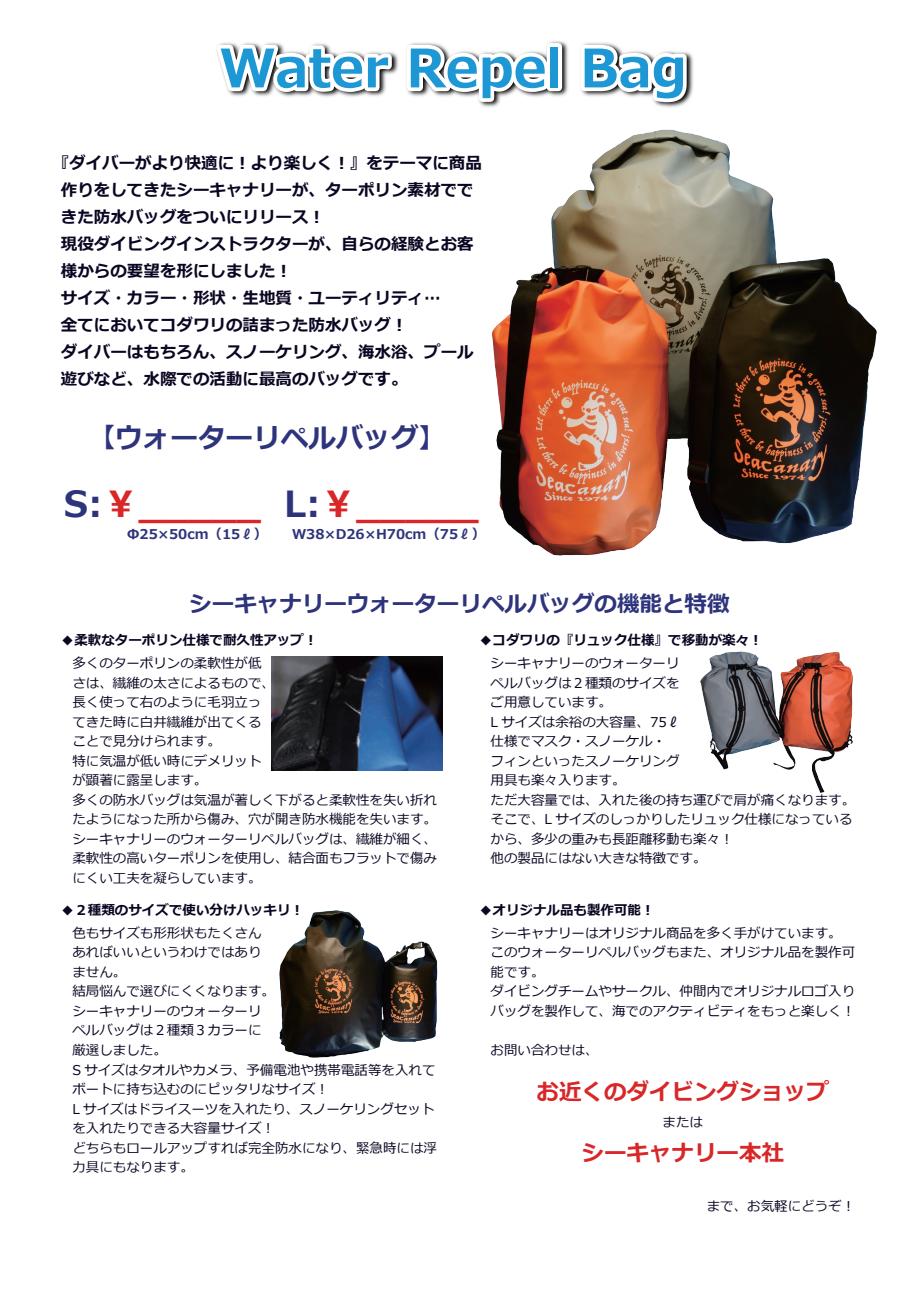
<style>
.page{position:relative;width:919px;height:1289px;background:#fff}
.page>*{position:absolute;margin:0;border:0;box-sizing:border-box;transform-origin:0 0}
.t1{font:700 52.8px "Meiryo";color:#1e98d5}
.t2{font:700 36px "Meiryo";color:#d92628}
.t3{font:700 27.6px "Meiryo";color:#2e347c}
.t4{font:700 22.5px "Meiryo";color:#2e347c}
.t5{font:700 22.5px "Meiryo";color:#d92628}
.t6{font:700 16.5px/27px "Meiryo";color:#0c0522}
.t7{font:13.5px/19.5px "Meiryo";color:#0c0522}
.t8{font:700 13.5px "Meiryo";color:#0c0522}
.t9{font:700 13.5px "Meiryo";color:#2e347c}
.s1{color:#2e347c}
</style>
<div class="page">
<img style="left:492px;top:170px;width:385px;height:386px">
<img style="left:272px;top:657px;width:170px;height:113px">
<img style="left:396px;top:41px;width:334px;height:129px">
<svg style="left:216px;top:42px;width:180px;height:55px"></svg>
<svg style="left:403px;top:41px;width:149px;height:65px"></svg>
<svg style="left:577px;top:41px;width:115px;height:65px"></svg>
<img style="left:700px;top:651px;width:153px;height:142px">
<img style="left:279px;top:910px;width:159px;height:148px">
<h1 class="t1" style="left:220px;top:38px;width:468px">Water Repel Bag</h1>
<p class="t6" style="left:61px;top:149px;width:422px;text-indent:-8px">『ダイバーがより快適に！より楽しく！』をテーマに商品作りをしてきたシーキャナリーが、ターポリン素材でできた防水バッグをついにリリース！<br>現役ダイビングインストラクターが、自らの経験とお客様からの要望を形にしました！<br>サイズ・カラー・形状・生地質・ユーティリティ…<br>全てにおいてコダワリの詰まった防水バッグ！<br>ダイバーはもちろん、スノーケリング、海水浴、プール遊びなど、水際での活動に最高のバッグです。</p>
<h3 class="t3" style="left:88px;top:422px;width:360px">【ウォーターリペルバッグ】</h3>
<h2 class="t2" style="left:64px;top:483px;width:198px"><span class="s1">S:</span>￥_____</h2>
<p class="t9" style="left:127px;top:526px;width:142px">Φ25×50cm（15ℓ）</p>
<h2 class="t2" style="left:284px;top:483px;width:196px"><span class="s1">L:</span>￥_____</h2>
<p class="t9" style="left:292px;top:526px;width:195px">W38×D26×H70cm（75ℓ）</p>
<h3 class="t4" style="left:189px;top:591px;width:541px">シーキャナリーウォーターリペルバッグの機能と特徴</h3>
<p class="t8" style="left:61px;top:632px;width:258px">◆柔軟なターポリン仕様で耐久性アップ！</p>
<p class="t7" style="left:72px;top:654px;width:366px">多くのターポリンの柔軟性が低<br>さは、繊維の太さによるもので、<br>長く使って右のように毛羽立っ<br>てきた時に白井繊維が出てくる<br>ことで見分けられます。<br>特に気温が低い時にデメリット<br>が顕著に露呈します。<br>多くの防水バッグは気温が著しく下がると柔軟性を失い折れたようになった所から傷み、穴が開き防水機能を失います。シーキャナリーのウォーターリペルバッグは、繊維が細く、柔軟性の高いターポリンを使用し、結合面もフラットで傷みにくい工夫を凝らしています。</p>
<p class="t8" style="left:61px;top:902px;width:244px">◆２種類のサイズで使い分けハッキリ！</p>
<p class="t7" style="left:72px;top:923px;width:366px">色もサイズも形形状もたくさん<br>あればいいというわけではあり<br>ません。<br>結局悩んで選びにくくなります。<br>シーキャナリーのウォーターリ<br>ペルバッグは２種類３カラーに<br>厳選しました。<br>S サイズはタオルやカメラ、予備電池や携帯電話等を入れてボートに持ち込むのにピッタリなサイズ！<br>L サイズはドライスーツを入れたり、スノーケリングセットを入れたりできる大容量サイズ！<br>どちらもロールアップすれば完全防水になり、緊急時には浮力具にもなります。</p>
<p class="t8" style="left:479px;top:632px;width:285px">◆コダワリの『リュック仕様』で移動が楽々！</p>
<p class="t7" style="left:490px;top:654px;width:366px">シーキャナリーのウォーターリ<br>ペルバッグは２種類のサイズを<br>ご用意しています。<br>L サイズは余裕の大容量、75ℓ<br>仕様でマスク・スノーケル・<br>フィンといったスノーケリング<br>用具も楽々入ります。<br>ただ大容量では、入れた後の持ち運びで肩が痛くなります。そこで、L サイズのしっかりしたリュック仕様になっているから、多少の重みも長距離移動も楽々！<br>他の製品にはない大きな特徴です。</p>
<p class="t8" style="left:479px;top:902px;width:177px">◆オリジナル品も製作可能！</p>
<p class="t7" style="left:490px;top:923px;width:366px">シーキャナリーはオリジナル商品を多く手がけています。このウォーターリペルバッグもまた、オリジナル品を製作可能です。<br>ダイビングチームやサークル、仲間内でオリジナルロゴ入りバッグを製作して、海でのアクティビティをもっと楽しく！</p>
<p class="t7" style="left:490px;top:1040px;width:109px">お問い合わせは、</p>
<h3 class="t5" style="left:536px;top:1078px;width:294px">お近くのダイビングショップ</h3>
<p class="t7" style="left:662px;top:1112px;width:42px">または</p>
<h3 class="t5" style="left:581px;top:1139px;width:204px">シーキャナリー本社</h3>
</div>
